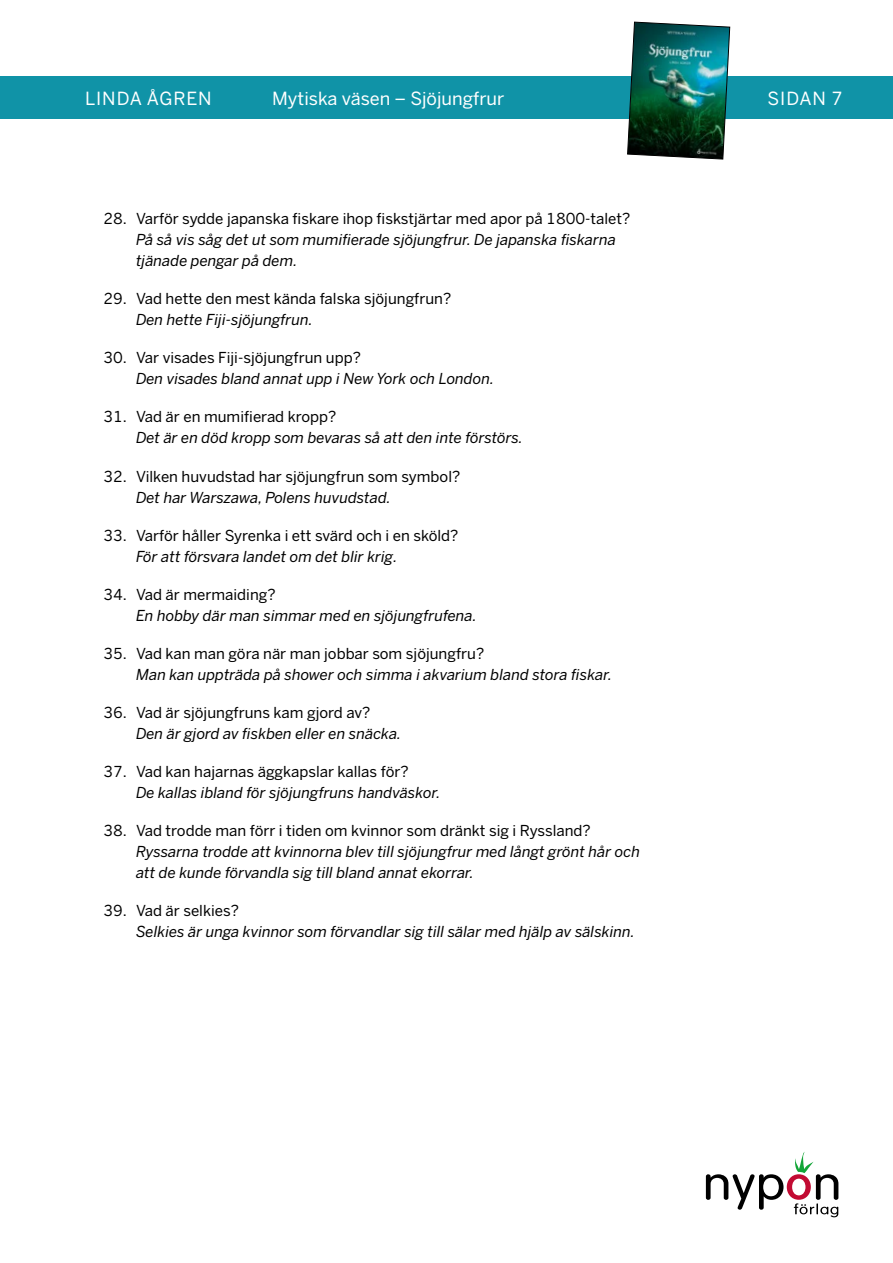
<style>
.page{position:relative;width:893px;height:1263px;background:#fff}
.page>*{position:absolute;margin:0;border:0;box-sizing:border-box;transform-origin:0 0}
.t1{font:18px "Benton Sans";color:#fff}
.t2{font:18px "Benton Sans";letter-spacing:.05em;color:#fff}
.t3{font:italic 15px/21px "Benton Sans";color:#000}
.t4{font:15px "Benton Sans";color:#000}
</style>
<div class="page">
<svg style="left:706px;top:1152px;width:132px;height:65px"></svg>
<div style="left:0;top:77px;width:893px;height:42px;background:#1093a7"></div>
<img style="left:627px;top:21px;width:103px;height:139px">
<p class="t2" style="left:85px;top:87px;width:128px">LINDA ÅGREN</p>
<p class="t1" style="left:272px;top:87px;width:234px">Mytiska väsen – Sjöjungfrur</p>
<p class="t1" style="left:768px;top:87px;width:76px">SIDAN 7</p>
<p class="t4" style="left:103px;top:210px;width:529px">28. Varför sydde japanska fiskare ihop fiskstjärtar med apor på 1800-talet?</p>
<p class="t3" style="left:136px;top:230px;width:481px">På så vis såg det ut som mumifierade sjöjungfrur. De japanska fiskarna tjänade pengar på dem.</p>
<p class="t4" style="left:103px;top:290px;width:349px">29. Vad hette den mest kända falska sjöjungfrun?</p>
<p class="t3" style="left:136px;top:310px;width:178px">Den hette Fiji-sjöjungfrun.</p>
<p class="t4" style="left:103px;top:349px;width:259px">30. Var visades Fiji-sjöjungfrun upp?</p>
<p class="t3" style="left:136px;top:369px;width:360px">Den visades bland annat upp i New York och London.</p>
<p class="t4" style="left:103px;top:408px;width:235px">31. Vad är en mumifierad kropp?</p>
<p class="t3" style="left:136px;top:428px;width:388px">Det är en död kropp som bevaras så att den inte förstörs.</p>
<p class="t4" style="left:103px;top:467px;width:358px">32. Vilken huvudstad har sjöjungfrun som symbol?</p>
<p class="t3" style="left:136px;top:487px;width:256px">Det har Warszawa, Polens huvudstad.</p>
<p class="t4" style="left:103px;top:526px;width:357px">33. Varför håller Syrenka i ett svärd och i en sköld?</p>
<p class="t3" style="left:136px;top:546px;width:263px">För att försvara landet om det blir krig.</p>
<p class="t4" style="left:103px;top:585px;width:174px">34. Vad är mermaiding?</p>
<p class="t3" style="left:136px;top:605px;width:342px">En hobby där man simmar med en sjöjungfrufena.</p>
<p class="t4" style="left:103px;top:644px;width:382px">35. Vad kan man göra när man jobbar som sjöjungfru?</p>
<p class="t3" style="left:136px;top:664px;width:478px">Man kan uppträda på shower och simma i akvarium bland stora fiskar.</p>
<p class="t4" style="left:103px;top:703px;width:269px">36. Vad är sjöjungfruns kam gjord av?</p>
<p class="t3" style="left:136px;top:723px;width:267px">Den är gjord av fiskben eller en snäcka.</p>
<p class="t4" style="left:103px;top:762px;width:307px">37. Vad kan hajarnas äggkapslar kallas för?</p>
<p class="t3" style="left:136px;top:782px;width:306px">De kallas ibland för sjöjungfruns handväskor.</p>
<p class="t4" style="left:103px;top:821px;width:489px">38. Vad trodde man förr i tiden om kvinnor som dränkt sig i Ryssland?</p>
<p class="t3" style="left:136px;top:841px;width:505px">Ryssarna trodde att kvinnorna blev till sjöjungfrur med långt grönt hår och att de kunde förvandla sig till bland annat ekorrar.</p>
<p class="t4" style="left:103px;top:901px;width:137px">39. Vad är selkies?</p>
<p class="t3" style="left:136px;top:921px;width:500px">Selkies är unga kvinnor som förvandlar sig till sälar med hjälp av sälskinn.</p>
</div>
